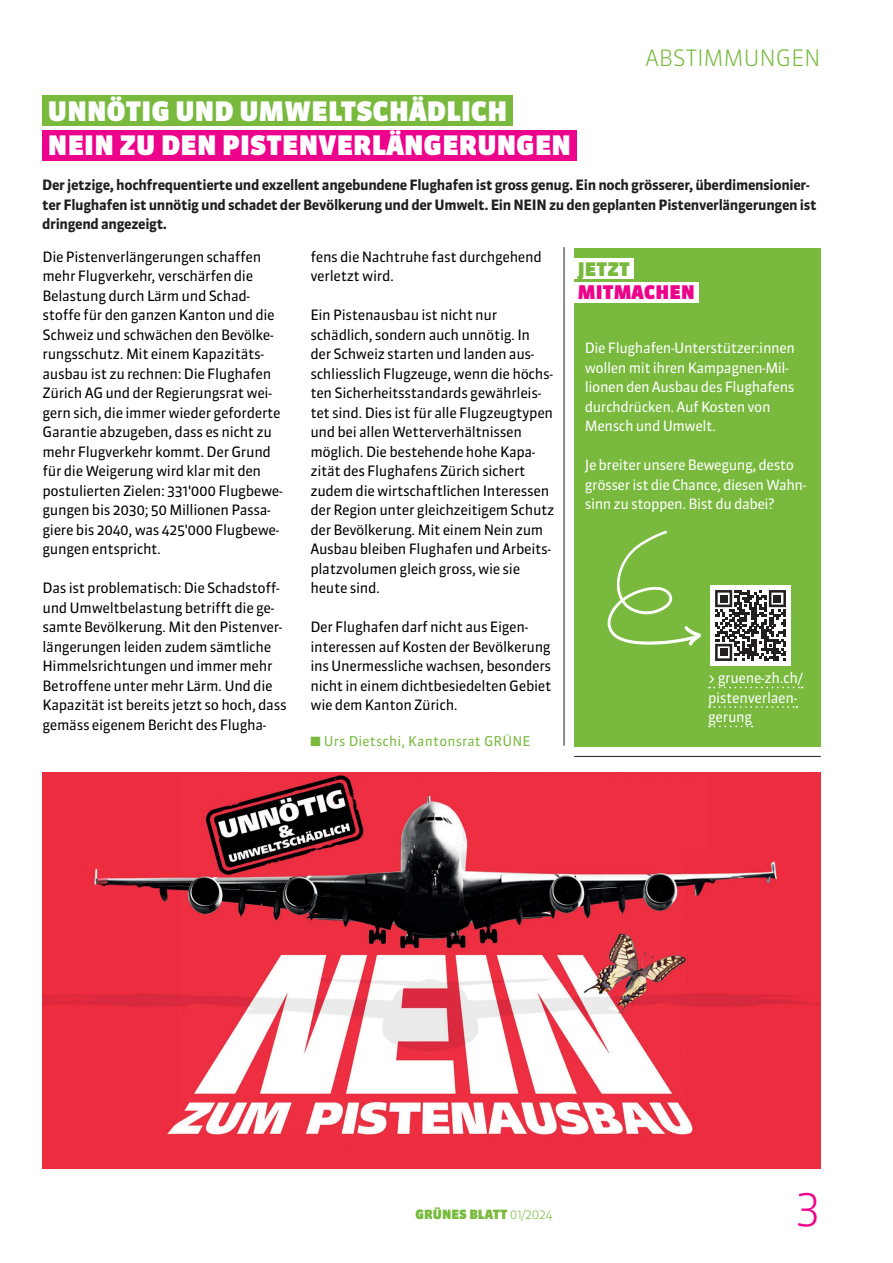
<style>
.page{position:relative;width:893px;height:1263px;background:#fff}
.page>*{position:absolute;margin:0;border:0;box-sizing:border-box;transform-origin:0 0}
.t1{font:300 45px "Sanuk OT";color:#ed028c}
.t2{font:900 26.7px "Sanuk OT";letter-spacing:.01em;color:#fff}
.t3{font:300 22.5px "Sanuk OT";letter-spacing:-.015em;color:#79ba3e}
.t4{font:900 18.75px "Sanuk OT";letter-spacing:.01em;color:#ed028c}
.t5{font:900 18.75px "Sanuk OT";letter-spacing:.01em;color:#79ba3e}
.t6{font:14.25px/19.5px "Sanuk OT";letter-spacing:-.025em;color:#000001}
.t7{font:14.25px/19.5px "Sanuk OT";letter-spacing:-.03em;color:#fff}
.t8{font:700 14.25px/19.5px "Sanuk OT";letter-spacing:-.025em;color:#231f20}
.t9{font:13.5px "Sanuk OT";letter-spacing:.015em;color:#79ba3e}
.t10{font:900 12.75px "Sanuk OT";color:#79ba3e}
.s1{font-weight:300}
</style>
<div class="page">
<div style="left:43px;top:130px;width:533px;height:31px;background:#ed028c"></div>
<div style="left:43px;top:96px;width:470px;height:30px;background:#79ba3e"></div>
<div style="left:574px;top:248px;width:247px;height:499px;background:#79ba3e"></div>
<div style="left:574px;top:282px;width:124px;height:21px;background:#fff"></div>
<div style="left:574px;top:259px;width:59px;height:20px;background:#fff"></div>
<div style="left:710px;top:585px;width:81px;height:81px;background:#fff"></div>
<svg style="left:715px;top:590px;width:71px;height:71px"></svg>
<div style="left:720px;top:595px;width:7px;height:7px;background:#231f20"></div>
<div style="left:774px;top:595px;width:7px;height:7px;background:#231f20"></div>
<div style="left:720px;top:649px;width:7px;height:7px;background:#231f20"></div>
<svg style="left:607px;top:531px;width:94px;height:115px"></svg>
<svg style="left:709px;top:687px;width:94px;height:1px"></svg>
<svg style="left:709px;top:706px;width:88px;height:2px"></svg>
<svg style="left:709px;top:726px;width:43px;height:1px"></svg>
<hr style="left:564px;top:247px;width:1px;height:499px;background:#231f20">
<img style="left:43px;top:773px;width:778px;height:395px">
<hr style="left:574px;top:756px;width:247px;height:1px;background:#231f20">
<h2 class="t2" style="left:48px;top:94px;width:461px">UNNÖTIG UND UMWELTSCHÄDLICH</h2>
<h2 class="t2" style="left:48px;top:129px;width:525px">NEIN ZU DEN PISTENVERLÄNGERUNGEN</h2>
<h3 class="t3" style="left:645px;top:44px;width:177px">ABSTIMMUNGEN</h3>
<p class="t8" style="left:42px;top:175px;width:776px">Der jetzige, hochfrequentierte und exzellent angebundene Flughafen ist gross genug. Ein noch grösserer, überdimensionier&shy;ter Flughafen ist unnötig und schadet der Bevölkerung und der Umwelt. Ein NEIN zu den geplanten Pistenverlängerungen ist dringend angezeigt.</p>
<p class="t6" style="left:43px;top:247px;width:242px">Die Pistenverlängerungen schaffen mehr Flugverkehr, verschärfen die Belastung durch Lärm und Schad&shy;stoffe für den ganzen Kanton und die Schweiz und schwächen den Bevölke&shy;rungsschutz. Mit einem Kapazitäts&shy;ausbau ist zu rechnen: Die Flughafen Zürich AG und der Regierungsrat wei&shy;gern sich, die immer wieder geforderte Garantie abzugeben, dass es nicht zu mehr Flugverkehr kommt. Der Grund für die Weigerung wird klar mit den postulierten Zielen: 331'000 Flugbewe&shy;gungen bis 2030; 50 Millionen Passa&shy;giere bis 2040, was 425'000 Flugbewe&shy;gungen entspricht.</p>
<p class="t6" style="left:43px;top:578px;width:246px">Das ist problematisch: Die Schadstoff&shy;und Umweltbelastung betrifft die ge&shy;samte Bevölkerung. Mit den Pistenver&shy;längerungen leiden zudem sämtliche Himmelsrichtungen und immer mehr Betroffene unter mehr Lärm. Und die Kapazität ist bereits jetzt so hoch, dass gemäss eigenem Bericht des Flugha-</p>
<p class="t6" style="left:310px;top:247px;width:233px">fens die Nachtruhe fast durchgehend verletzt wird.</p>
<p class="t6" style="left:310px;top:305px;width:246px">Ein Pistenausbau ist nicht nur schädlich, sondern auch unnötig. In<br>der Schweiz starten und landen aus&shy;schliesslich Flugzeuge, wenn die höchs&shy;ten Sicherheitsstandards gewährleis&shy;tet sind. Dies ist für alle Flugzeugtypen und bei allen Wetterverhältnissen möglich. Die bestehende hohe Kapa&shy;zität des Flughafens Zürich sichert zudem die wirtschaftlichen Interessen der Region unter gleichzeitigem Schutz der Bevölkerung. Mit einem Nein zum Ausbau bleiben Flughafen und Arbeits&shy;platzvolumen gleich gross, wie sie heute sind.</p>
<p class="t6" style="left:310px;top:617px;width:242px">Der Flughafen darf nicht aus Eigen&shy;interessen auf Kosten der Bevölkerung ins Unermessliche wachsen, besonders nicht in einem dichtbesiedelten Gebiet wie dem Kanton Zürich.</p>
<p class="t9" style="left:310px;top:732px;width:222px">■ Urs Dietschi, Kantonsrat GRÜNE</p>
<h3 class="t5" style="left:578px;top:257px;width:54px">JETZT</h3>
<h3 class="t4" style="left:578px;top:281px;width:119px">MITMACHEN</h3>
<p class="t7" style="left:585px;top:338px;width:212px">Die Flughafen-Unterstützer:innen wollen mit ihren Kampagnen-Mil&shy;lionen den Ausbau des Flughafens durchdrücken. Auf Kosten von<br>Mensch und Umwelt.</p>
<p class="t7" style="left:585px;top:455px;width:223px">Je breiter unsere Bewegung, desto grösser ist die Chance, diesen Wahn&shy;sinn zu stoppen. Bist du dabei?</p>
<p class="t7" style="left:708px;top:668px;width:96px">&gt; gruene-zh.ch/ pistenverlaen&shy;gerung</p>
<p class="t10" style="left:416px;top:1206px;width:139px">GRÜNES BLATT <span class="s1">01/2024</span></p>
<h1 class="t1" style="left:796px;top:1178px;width:26px">3</h1>
</div>
